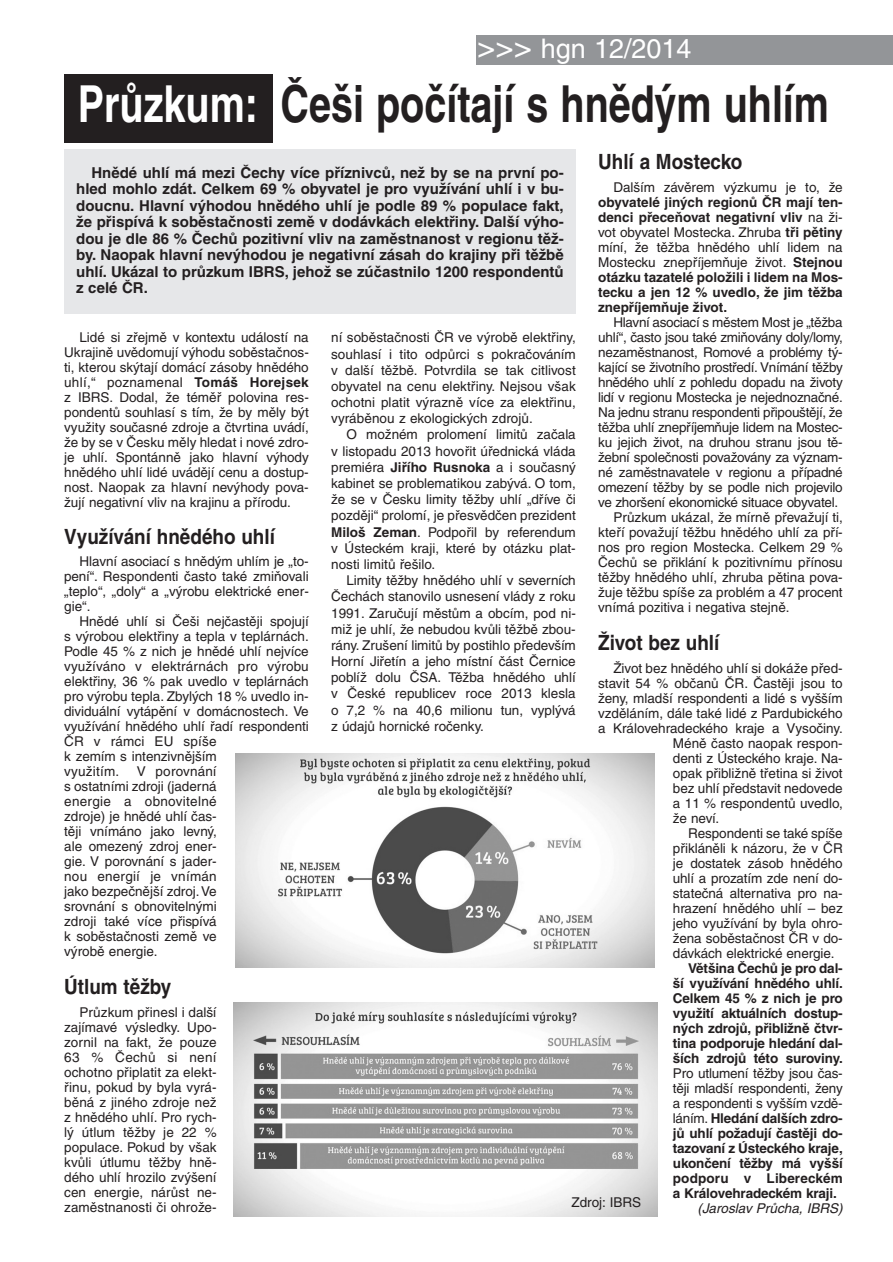
<style>
.page{position:relative;width:893px;height:1262px;background:#fff}
.page>*{position:absolute;margin:0;border:0;box-sizing:border-box;transform-origin:0 0}
.t1{font:700 51px "Helvetica CE";color:#231f20;scale:.77 1}
.t2{font:27px "Helvetica CE";color:#fff}
.t3{font:700 21px "Helvetica CE";color:#231f20;scale:.9 1}
.t4{font:700 15px/16.5px "Helvetica CE";color:#231f20;text-align:justify}
.t5{font:13.5px/15px "Helvetica CE";letter-spacing:-.005em;color:#231f20;text-align:justify}
.t6{font:700 13.5px/15px "Helvetica CE";letter-spacing:-.01em;color:#231f20;text-align:justify}
.t7{font:13.5px "Helvetica CE";letter-spacing:-.025em;color:#231f20}
.t8{font:italic 13.5px "Helvetica CE";color:#231f20}
.s1{font-size:31.5px}
.s2{color:#fff}
.s3{font-weight:400}
.s4{font-weight:700}
</style>
<div class="page">
<div style="left:476px;top:35px;width:416px;height:30px;background:#939598"></div>
<div style="left:64px;top:149px;width:511px;height:164px;background:#e6e7e9"></div>
<div style="left:64px;top:75px;width:208px;height:68px;background:#231f20"></div>
<img style="left:233px;top:1002px;width:425px;height:214px">
<img style="left:235px;top:753px;width:419px;height:214px">
<h2 class="t2" style="left:477px;top:38px;width:216px"><span class="s1">&gt;&gt;&gt;</span> hgn 12/2014</h2>
<h1 class="t1" style="left:78px;top:85px;width:977px"><span class="s2">Průzkum:</span> Češi počítají s hnědým uhlím</h1>
<h3 class="t3" style="left:598px;top:154px;width:162px">Uhlí a Mostecko</h3>
<p class="t5" style="left:613px;top:181px;width:231px">Dalším závěrem výzkumu je to, že</p>
<p class="t6" style="left:598px;top:196px;width:246px">obyvatelé jiných regionů ČR mají ten&shy;denci přeceňovat negativní vliv <span class="s3">na ži&shy;vot obyvatel Mostecka. Zhruba</span> tři pětiny <span class="s3">míní, že těžba hnědého uhlí lidem na Mostecku znepříjemňuje život.</span> Stejnou otázku tazatelé položili i lidem na Mos&shy;tecku a jen 12 % uvedlo, že jim těžba znepříjemňuje život.</p>
<p class="t5" style="left:613px;top:316px;width:231px">Hlavní asociací s městem Most je „těžba</p>
<p class="t5" style="left:598px;top:331px;width:246px">uhlí“, často jsou také zmiňovány doly/lomy,</p>
<p class="t5" style="left:598px;top:346px;width:246px">nezaměstnanost, Romové a problémy tý-</p>
<p class="t7" style="left:598px;top:362px;width:246px">kající se životního prostředí. Vnímání těžby</p>
<p class="t5" style="left:598px;top:376px;width:246px">hnědého uhlí z pohledu dopadu na životy</p>
<p class="t5" style="left:598px;top:391px;width:246px">lidí v regionu Mostecka je nejednoznačné.</p>
<p class="t5" style="left:598px;top:406px;width:246px">Na jednu stranu respondenti připouštějí, že</p>
<p class="t5" style="left:598px;top:421px;width:246px">těžba uhlí znepříjemňuje lidem na Mostec-</p>
<p class="t5" style="left:598px;top:436px;width:246px">ku jejich život, na druhou stranu jsou tě-</p>
<p class="t5" style="left:598px;top:451px;width:246px">žební společnosti považovány za význam-</p>
<p class="t5" style="left:598px;top:466px;width:246px">né zaměstnavatele v regionu a případné</p>
<p class="t5" style="left:598px;top:481px;width:246px">omezení těžby by se podle nich projevilo</p>
<p class="t5" style="left:598px;top:496px;width:242px">ve zhoršení ekonomické situace obyvatel.</p>
<p class="t5" style="left:613px;top:511px;width:231px">Průzkum ukázal, že mírně převažují ti,</p>
<p class="t5" style="left:598px;top:526px;width:246px">kteří považují těžbu hnědého uhlí za pří-</p>
<p class="t5" style="left:598px;top:541px;width:246px">nos pro region Mostecka. Celkem 29 %</p>
<p class="t5" style="left:598px;top:556px;width:246px">Čechů se přiklání k pozitivnímu přínosu</p>
<p class="t5" style="left:598px;top:571px;width:246px">těžby hnědého uhlí, zhruba pětina pova-</p>
<p class="t5" style="left:598px;top:586px;width:246px">žuje těžbu spíše za problém a 47 procent</p>
<p class="t5" style="left:598px;top:601px;width:193px">vnímá pozitiva i negativa stejně.</p>
<h3 class="t3" style="left:598px;top:635px;width:136px">Život bez uhlí</h3>
<p class="t5" style="left:613px;top:662px;width:231px">Život bez hnědého uhlí si dokáže před-</p>
<p class="t5" style="left:598px;top:677px;width:246px">stavit 54 % občanů ČR. Častěji jsou to</p>
<p class="t5" style="left:598px;top:692px;width:246px">ženy, mladší respondenti a lidé s vyšším</p>
<p class="t5" style="left:598px;top:707px;width:246px">vzděláním, dále také lidé z Pardubického</p>
<p class="t5" style="left:598px;top:722px;width:246px">a Královehradeckého kraje a Vysočiny.</p>
<p class="t5" style="left:673px;top:737px;width:171px">Méně často naopak respon-</p>
<p class="t5" style="left:673px;top:752px;width:171px">denti z Ústeckého kraje. Na-</p>
<p class="t5" style="left:673px;top:767px;width:171px">opak přibližně třetina si život</p>
<p class="t5" style="left:673px;top:782px;width:171px">bez uhlí představit nedovede</p>
<p class="t5" style="left:673px;top:797px;width:171px">a 11 % respondentů uvedlo,</p>
<p class="t5" style="left:673px;top:812px;width:48px">že neví.</p>
<p class="t5" style="left:688px;top:827px;width:156px">Respondenti se také spíše</p>
<p class="t5" style="left:673px;top:842px;width:171px">přikláněli k názoru, že v ČR</p>
<p class="t5" style="left:673px;top:857px;width:171px">je dostatek zásob hnědého</p>
<p class="t5" style="left:673px;top:872px;width:171px">uhlí a prozatím zde není do-</p>
<p class="t5" style="left:673px;top:887px;width:171px">statečná alternativa pro na-</p>
<p class="t5" style="left:673px;top:902px;width:171px">hrazení hnědého uhlí – bez</p>
<p class="t5" style="left:673px;top:917px;width:171px">jeho využívání by byla ohro-</p>
<p class="t5" style="left:673px;top:932px;width:171px">žena soběstačnost ČR v do-</p>
<p class="t5" style="left:673px;top:947px;width:163px">dávkách elektrické energie.</p>
<p class="t6" style="left:673px;top:962px;width:171px;text-indent:15px">Většina Čechů je pro dal&shy;ší využívání hnědého uhlí.<br>Celkem 45 % z nich je pro využití aktuálních dostup&shy;ných zdrojů, přibližně čtvr&shy;tina podporuje hledání dal&shy;ších zdrojů této suroviny.</p>
<p class="t6" style="left:673px;top:1067px;width:171px"><span class="s3">Pro utlumení těžby jsou čas&shy;těji mladší respondenti, ženy a respondenti s vyšším vzdě&shy;láním.</span> Hledání dalších zdro&shy;jů uhlí požadují častěji do&shy;tazovaní z Ústeckého kraje, ukončení těžby má vyšší podporu v Libereckém a Královehradeckém kraji.</p>
<p class="t8" style="left:697px;top:1203px;width:147px">(Jaroslav Průcha, IBRS)</p>
<p class="t4" style="left:76px;top:166px;width:489px;text-indent:15px">Hnědé uhlí má mezi Čechy více příznivců, než by se na první po&shy;hled mohlo zdát. Celkem 69 % obyvatel je pro využívání uhlí i v bu&shy;doucnu. Hlavní výhodou hnědého uhlí je podle 89 % populace fakt, že přispívá k soběstačnosti země v dodávkách elektřiny. Další výho&shy;dou je dle 86 % Čechů pozitivní vliv na zaměstnanost v regionu těž&shy;by. Naopak hlavní nevýhodou je negativní zásah do krajiny při těžbě uhlí. Ukázal to průzkum IBRS, jehož se zúčastnilo 1200 respondentů z celé ČR.</p>
<p class="t5" style="left:64px;top:332px;width:246px;text-indent:15px">Lidé si zřejmě v kontextu událostí na Ukrajině uvědomují výhodu soběstačnos&shy;ti, kterou skýtají domácí zásoby hnědého uhlí,“ poznamenal <span class="s4">Tomáš Horejsek </span>z IBRS. Dodal, že téměř polovina res&shy;pondentů souhlasí s tím, že by měly být využity současné zdroje a čtvrtina uvádí, že by se v Česku měly hledat i nové zdro&shy;je uhlí. Spontánně jako hlavní výhody hnědého uhlí lidé uvádějí cenu a dostup&shy;nost. Naopak za hlavní nevýhody pova&shy;žují negativní vliv na krajinu a přírodu.</p>
<h3 class="t3" style="left:64px;top:529px;width:236px">Využívání hnědého uhlí</h3>
<p class="t5" style="left:64px;top:555px;width:246px;text-indent:15px">Hlavní asociací s hnědým uhlím je „to&shy;pení“. Respondenti často také zmiňovali „teplo“, „doly“ a „výrobu elektrické ener&shy;gie“.</p>
<p class="t5" style="left:64px;top:615px;width:246px;text-align:left;text-indent:15px">Hnědé uhlí si Češi nejčastěji spojují s výrobou elektřiny a tepla v teplárnách.<br>Podle 45 % z nich je hnědé uhlí nejvíce využíváno v elektrárnách pro výrobu elektřiny, 36 % pak uvedlo v teplárnách pro výrobu tepla. Zbylých 18 % uvedlo in&shy;dividuální vytápění v domácnostech. Ve využívání hnědého uhlí řadí respondenti ČR v rámci EU spíše<br>k zemím s intenzivnějším<br>využitím.</p>
<p class="t5" style="left:331px;top:331px;width:246px;line-height:16.2px">ní soběstačnosti ČR ve výrobě elektřiny, souhlasí i tito odpůrci s pokračováním v další těžbě. Potvrdila se tak citlivost obyvatel na cenu elektřiny. Nejsou však ochotni platit výrazně více za elektřinu, vyráběnou z ekologických zdrojů.</p>
<p class="t5" style="left:331px;top:428px;width:246px;line-height:16.2px;text-indent:15px">O možném prolomení limitů začala v listopadu 2013 hovořit úřednická vláda premiéra <span class="s4">Jiřího Rusnoka</span> a i současný kabinet se problematikou zabývá. O tom, že se v Česku limity těžby uhlí „dříve či později“ prolomí, je přesvědčen prezident <span class="s4">Miloš Zeman</span>. Podpořil by referendum v Ústeckém kraji, které by otázku plat&shy;nosti limitů řešilo.</p>
<p class="t5" style="left:331px;top:574px;width:246px;line-height:16.2px;text-indent:15px">Limity těžby hnědého uhlí v severních Čechách stanovilo usnesení vlády z roku 1991. Zaručují městům a obcím, pod ni&shy;miž je uhlí, že nebudou kvůli těžbě zbou&shy;rány. Zrušení limitů by postihlo především Horní Jiřetín a jeho místní část Černice poblíž dolu ČSA. Těžba hnědého uhlí v České republicev roce 2013 klesla o 7,2 % na 40,6 milionu tun, vyplývá z údajů hornické ročenky.</p>
<p class="t5" style="left:64px;top:765px;width:154px;text-indent:73px">V porovnání s ostatními zdroji (jaderná energie a obnovitelné zdroje) je hnědé uhlí čas&shy;těji vnímáno jako levný, ale omezený zdroj ener&shy;gie. V porovnání s jader&shy;nou energií je vnímán jako bezpečnější zdroj.Ve srovnání s obnovitelnými zdroji také více přispívá k soběstačnosti země ve výrobě energie.</p>
<h3 class="t3" style="left:64px;top:979px;width:121px">Útlum těžby</h3>
<p class="t5" style="left:64px;top:1006px;width:154px;text-indent:15px">Průzkum přinesl i další zajímavé výsledky. Upo&shy;zornil na fakt, že pouze 63 % Čechů si není ochotno připlatit za elekt&shy;řinu, pokud by byla vyrá&shy;běná z jiného zdroje než z hnědého uhlí. Pro rych&shy;lý útlum těžby je 22 % populace. Pokud by však kvůli útlumu těžby hně&shy;dého uhlí hrozilo zvýšení cen energie, nárůst ne&shy;zaměstnanosti či ohrože-</p>
<p class="t5" style="left:571px;top:1196px;width:71px">Zdroj: IBRS</p>
</div>
